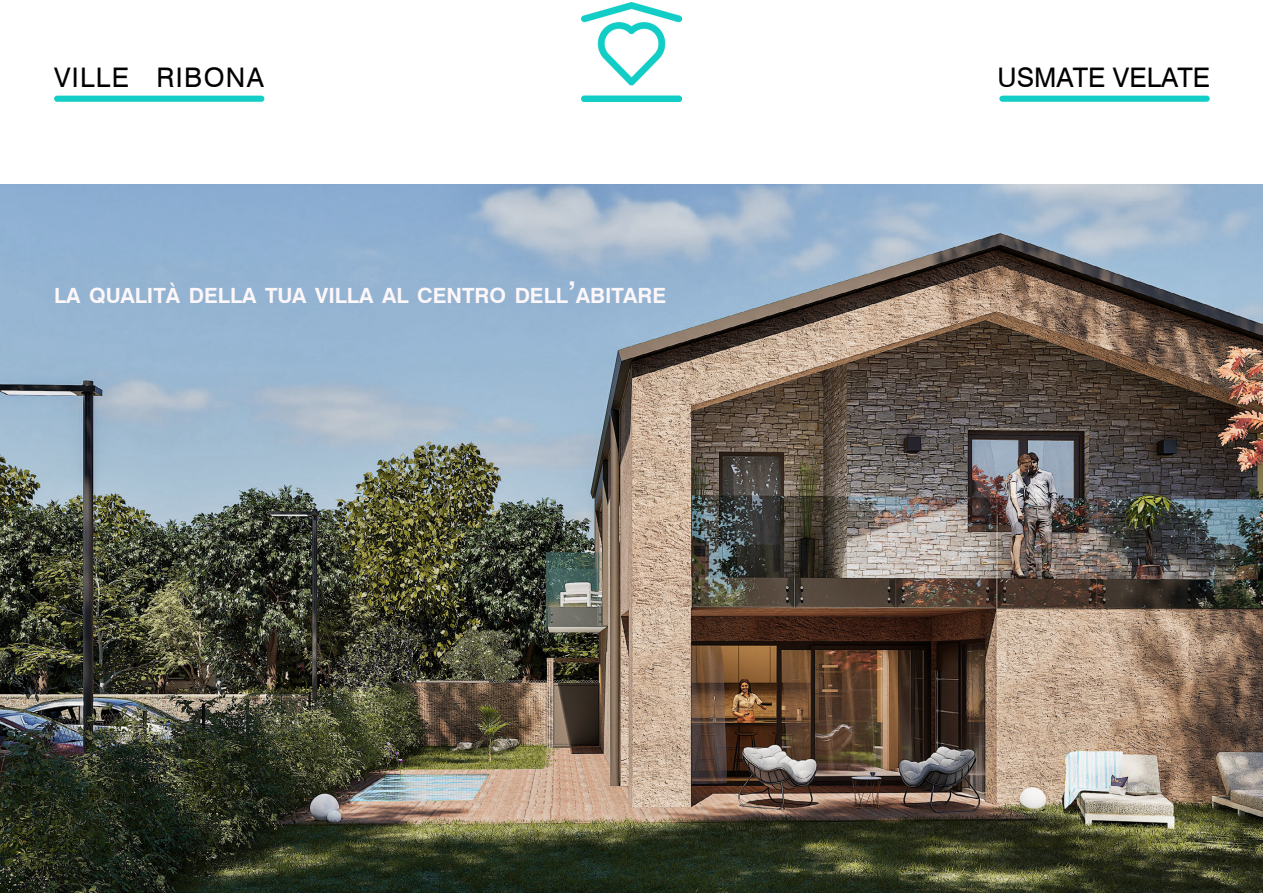
<style>
.page{position:relative;width:1263px;height:893px;background:#fff}
.page>*{position:absolute;margin:0;border:0;box-sizing:border-box;transform-origin:0 0}
.t1{font:27px "Swiss 721 BT";color:#000}
.t2{font:27px "Swiss 721 BT";letter-spacing:.05em;color:#000}
.t3{font:700 21px "Swiss 721 BT";color:#fef7fa}
.s1{font-size:30px}
</style>
<div class="page">
<img style="left:0;top:184px;width:1263px;height:709px">
<div style="left:1002px;top:96px;width:205px;height:6px;background:#13cec7"></div>
<div style="left:57px;top:96px;width:204px;height:6px;background:#13cec7"></div>
<img style="left:582px;top:3px;width:99px;height:99px">
<p class="t2" style="left:54px;top:61px;width:211px">VILLE RIBONA</p>
<p class="t1" style="left:998px;top:61px;width:214px">USMATE VELATE</p>
<p class="t3" style="left:54px;top:283px;width:614px">LA QUALITÀ DELLA TUA VILLA AL CENTRO DELL<span class="s1">’</span>ABITARE</p>
</div>
